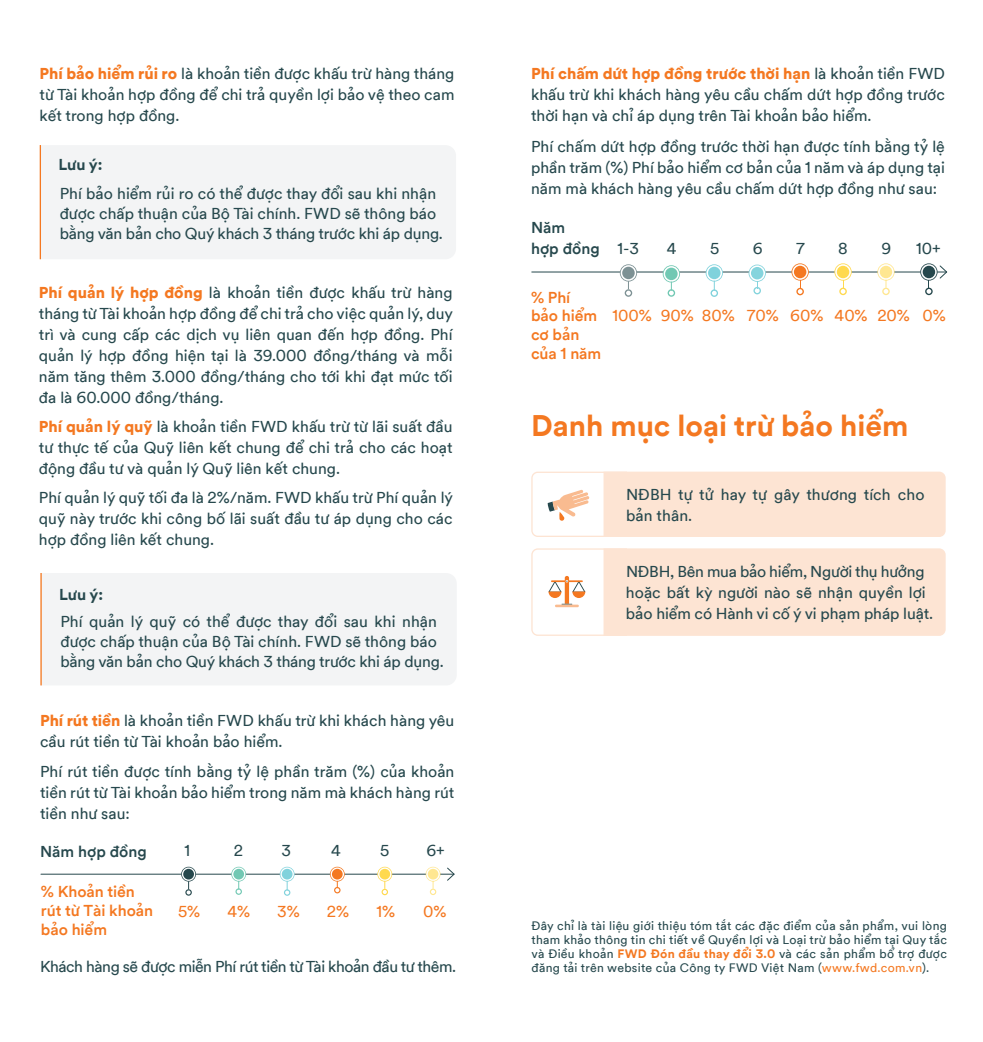
<style>
.page{position:relative;width:983px;height:1042px;background:#fff}
.page>*{position:absolute;margin:0;border:0;box-sizing:border-box;transform-origin:0 0}
.t1{font:700 29.75px "FWD Circular Viet TT";color:#f47821}
.t2{font:15.75px/21px "FWD Circular Viet TT";color:#26484d;text-align:justify}
.t3{font:500 15.75px/18.9px "FWD Circular Viet TT";letter-spacing:-.005em;color:#f47821}
.t4{font:15.75px "FWD Circular Viet TT";letter-spacing:-.03em;color:#26484d}
.t5{font:15.75px "FWD Circular Viet TT";letter-spacing:-.005em;color:#f47821}
.t6{font:500 15.75px/21px "FWD Circular Viet TT";color:#26484d}
.t7{font:700 15.75px "FWD Circular Viet TT";color:#26484d}
.t8{font:12.25px/14px "FWD Circular Viet TT";letter-spacing:.02em;color:#26484d;text-align:justify}
.s1{font-weight:900;color:#f47821}
.s2{font-weight:700;color:#f47821}
.s3{color:#f47821}
</style>
<div class="page">
<hr style="left:531px;top:272px;width:415px;height:1px;background:#26484d">
<div style="left:753px;top:287px;width:7px;height:7px;background:#85d4dd;border-radius:50%"></div>
<svg style="left:748px;top:265px;width:17px;height:28px"></svg>
<svg style="left:791px;top:263px;width:17px;height:31px"></svg>
<svg style="left:834px;top:263px;width:17px;height:31px"></svg>
<svg style="left:877px;top:263px;width:17px;height:31px"></svg>
<svg style="left:920px;top:263px;width:27px;height:31px"></svg>
<svg style="left:662px;top:265px;width:17px;height:30px"></svg>
<svg style="left:619px;top:264px;width:18px;height:31px"></svg>
<svg style="left:705px;top:264px;width:17px;height:31px"></svg>
<svg style="left:531px;top:472px;width:414px;height:65px;background:#fce6d7"></svg>
<svg style="left:531px;top:548px;width:414px;height:88px;background:#fce6d7"></svg>
<div style="left:41px;top:145px;width:415px;height:114px;background:#f3f4f5"></div>
<hr style="left:40px;top:145px;width:1px;height:114px;background:#f47821">
<div style="left:42px;top:573px;width:414px;height:112px;background:#f3f4f5"></div>
<hr style="left:40px;top:573px;width:2px;height:112px;background:#f47821">
<hr style="left:41px;top:874px;width:413px;height:1px;background:#26484d">
<svg style="left:446px;top:867px;width:9px;height:14px"></svg>
<svg style="left:330px;top:867px;width:14px;height:26px"></svg>
<svg style="left:377px;top:867px;width:15px;height:27px"></svg>
<svg style="left:425px;top:867px;width:15px;height:27px"></svg>
<svg style="left:231px;top:867px;width:15px;height:26px"></svg>
<svg style="left:181px;top:867px;width:15px;height:27px"></svg>
<svg style="left:280px;top:867px;width:14px;height:27px"></svg>
<p class="t2" style="left:40px;top:61px;width:416px"><span class="s1">Phí bảo hiểm rủi ro</span> là khoản tiền được khấu trừ hàng tháng từ Tài khoản hợp đồng để chi trả quyền lợi bảo vệ theo cam kết trong hợp đồng.</p>
<p class="t7" style="left:58px;top:151px;width:45px">Lưu ý:</p>
<p class="t2" style="left:60px;top:182px;width:384px;line-height:19.8px;text-align:left">Phí bảo hiểm rủi ro có thể được thay đổi sau khi nhận được chấp thuận của Bộ Tài chính. FWD sẽ thông báo bằng văn bản cho Quý khách 3 tháng trước khi áp dụng.</p>
<p class="t2" style="left:39px;top:280px;width:415px"><span class="s1">Phí quản lý hợp đồng</span> là khoản tiền được khấu trừ hàng tháng từ Tài khoản hợp đồng để chi trả cho việc quản lý, duy trì và cung cấp các dịch vụ liên quan đến hợp đồng. Phí quản lý hợp đồng hiện tại là 39.000 đồng/tháng và mỗi năm tăng thêm 3.000 đồng/tháng cho tới khi đạt mức tối đa là 60.000 đồng/tháng.</p>
<p class="t2" style="left:39px;top:414px;width:415px"><span class="s1">Phí quản lý quỹ</span> là khoản tiền FWD khấu trừ từ lãi suất đầu tư thực tế của Quỹ liên kết chung để chi trả cho các hoạt động đầu tư và quản lý Quỹ liên kết chung.</p>
<p class="t2" style="left:39px;top:486px;width:415px">Phí quản lý quỹ tối đa là 2%/năm. FWD khấu trừ Phí quản lý quỹ này trước khi công bố lãi suất đầu tư áp dụng cho các hợp đồng liên kết chung.</p>
<p class="t7" style="left:59px;top:581px;width:45px">Lưu ý:</p>
<p class="t2" style="left:60px;top:610px;width:384px;line-height:19.8px;text-align:left">Phí quản lý quỹ có thể được thay đổi sau khi nhận được chấp thuận của Bộ Tài chính. FWD sẽ thông báo bằng văn bản cho Quý khách 3 tháng trước khi áp dụng.</p>
<p class="t2" style="left:40px;top:708px;width:415px"><span class="s1">Phí rút tiền</span> là khoản tiền FWD khấu trừ khi khách hàng yêu cầu rút tiền từ Tài khoản bảo hiểm.</p>
<p class="t2" style="left:40px;top:759px;width:415px">Phí rút tiền được tính bằng tỷ lệ phần trăm (%) của khoản tiền rút từ Tài khoản bảo hiểm trong năm mà khách hàng rút tiền như sau:</p>
<p class="t6" style="left:40px;top:839px;width:108px">Năm hợp đồng</p>
<p class="t3" style="left:41px;top:880px;width:114px">% Khoản tiền rút từ Tài khoản bảo hiểm</p>
<p class="t2" style="left:184px;top:838px;width:7px">1</p>
<p class="t5" style="left:178px;top:899px;width:24px">5%</p>
<p class="t2" style="left:234px;top:838px;width:11px">2</p>
<p class="t5" style="left:227px;top:899px;width:24px">4%</p>
<p class="t2" style="left:281px;top:838px;width:11px">3</p>
<p class="t5" style="left:277px;top:899px;width:24px">3%</p>
<p class="t2" style="left:331px;top:838px;width:11px">4</p>
<p class="t5" style="left:327px;top:899px;width:24px">2%</p>
<p class="t2" style="left:380px;top:838px;width:11px">5</p>
<p class="t5" style="left:376px;top:899px;width:20px">1%</p>
<p class="t2" style="left:426px;top:838px;width:20px">6+</p>
<p class="t5" style="left:423px;top:899px;width:25px">0%</p>
<p class="t4" style="left:40px;top:954px;width:417px">Khách hàng sẽ được miễn Phí rút tiền từ Tài khoản đầu tư thêm.</p>
<p class="t2" style="left:531px;top:61px;width:415px"><span class="s1">Phí chấm dứt hợp đồng trước thời hạn</span> là khoản tiền FWD khấu trừ khi khách hàng yêu cầu chấm dứt hợp đồng trước thời hạn và chỉ áp dụng trên Tài khoản bảo hiểm.</p>
<p class="t2" style="left:531px;top:134px;width:415px">Phí chấm dứt hợp đồng trước thời hạn được tính bằng tỷ lệ phần trăm (%) Phí bảo hiểm cơ bản của 1 năm và áp dụng tại năm mà khách hàng yêu cầu chấm dứt hợp đồng như sau:</p>
<p class="t6" style="left:531px;top:215px;width:70px">Năm<br>hợp đồng</p>
<p class="t2" style="left:617px;top:236px;width:23px">1-3</p>
<p class="t2" style="left:666px;top:236px;width:11px">4</p>
<p class="t2" style="left:710px;top:236px;width:11px">5</p>
<p class="t2" style="left:752px;top:236px;width:11px">6</p>
<p class="t2" style="left:796px;top:236px;width:10px">7</p>
<p class="t2" style="left:838px;top:236px;width:11px">8</p>
<p class="t2" style="left:881px;top:236px;width:11px">9</p>
<p class="t2" style="left:915px;top:236px;width:26px">10+</p>
<p class="t3" style="left:531px;top:286px;width:72px">% Phí bảo hiểm cơ bản của 1 năm</p>
<p class="t5" style="left:612px;top:303px;width:334px">100% 90% 80% 70% 60% 40% 20% 0%</p>
<h1 class="t1" style="left:531px;top:401px;width:378px">Danh mục loại trừ bảo hiểm</h1>
<p class="t2" style="left:626px;top:482px;width:300px">NĐBH tự tử hay tự gây thương tích cho bản thân.</p>
<p class="t2" style="left:625px;top:559px;width:309px;text-align:left">NĐBH, Bên mua bảo hiểm, Người thụ hưởng hoặc bất kỳ người nào sẽ nhận quyền lợi bảo hiểm có Hành vi cố ý vi phạm pháp luật.</p>
<p class="t8" style="left:531px;top:917px;width:417px">Đây chỉ là tài liệu giới thiệu tóm tắt các đặc điểm của sản phẩm, vui lòng tham khảo thông tin chi tiết về Quyền lợi và Loại trừ bảo hiểm tại Quy tắc và Điều khoản <span class="s2">FWD Đón đầu thay đổi 3.0</span> và các sản phẩm bổ trợ được đăng tải trên website của Công ty FWD Việt Nam (<span class="s3">www.fwd.com.vn</span>).</p>
</div>
